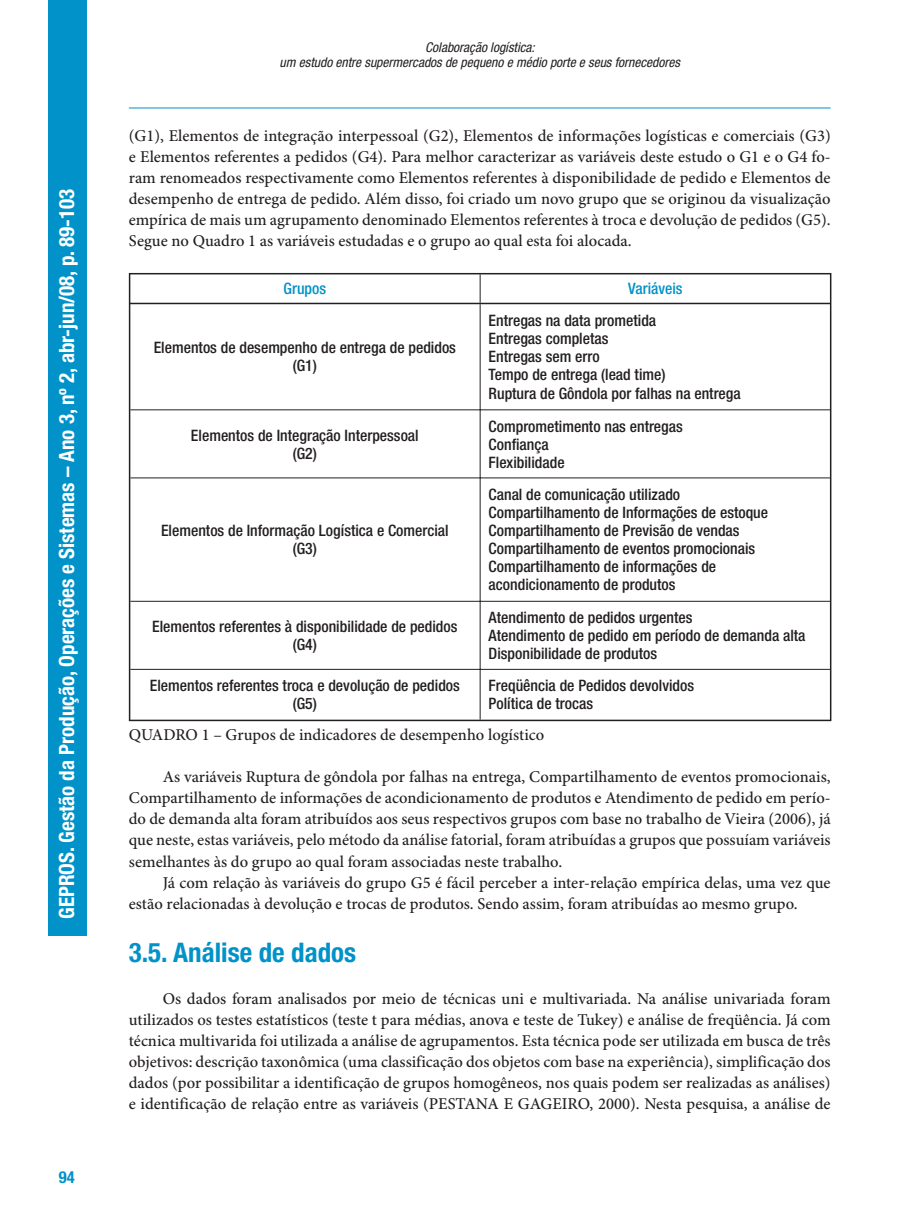
<style>
.page{position:relative;width:917px;height:1215px;background:#fff}
.page>*{position:absolute;margin:0;border:0;box-sizing:border-box;transform-origin:0 0}
.t1{font:700 condensed 27px "Helvetica Neue LT Std";color:#0092c8}
.t2{font:700 condensed 21px "Helvetica Neue LT Std";color:#fff}
.t3{font:500 16.5px/21px "Minion Pro";color:#231f20;text-align:justify}
.t4{font:700 condensed 16.5px "Helvetica Neue LT Std";color:#0092c8}
.t5{font:500 condensed 15.75px/18px "Helvetica Neue LT Std";color:#231f20;text-align:center}
.t6{font:500 condensed 15.75px "Helvetica Neue LT Std";color:#0092c8}
.t7{font:italic condensed 13.5px/15px "Helvetica Neue LT Std";color:#231f20;text-align:center}
</style>
<div class="page">
<div style="left:48px;top:0;width:38px;height:935px;background:#0092c8"></div>
<hr style="left:129px;top:108px;width:701px;height:1px;background:#0092c8">
<svg style="left:480px;top:274px;width:1px;height:29px"></svg>
<hr style="left:480px;top:304px;width:1px;height:105px;background:#231f20">
<hr style="left:130px;top:409px;width:700px;height:1px;background:#231f20">
<hr style="left:480px;top:410px;width:1px;height:67px;background:#231f20">
<hr style="left:130px;top:477px;width:700px;height:1px;background:#231f20">
<hr style="left:480px;top:478px;width:1px;height:123px;background:#231f20">
<hr style="left:130px;top:601px;width:700px;height:1px;background:#231f20">
<hr style="left:480px;top:601px;width:1px;height:68px;background:#231f20">
<hr style="left:130px;top:669px;width:700px;height:1px;background:#231f20">
<hr style="left:480px;top:669px;width:1px;height:50px;background:#231f20">
<hr style="left:129px;top:304px;width:1px;height:106px;background:#231f20">
<hr style="left:830px;top:304px;width:1px;height:106px;background:#231f20">
<hr style="left:129px;top:410px;width:1px;height:68px;background:#231f20">
<hr style="left:830px;top:410px;width:1px;height:68px;background:#231f20">
<hr style="left:129px;top:478px;width:1px;height:123px;background:#231f20">
<hr style="left:830px;top:478px;width:1px;height:123px;background:#231f20">
<hr style="left:129px;top:601px;width:1px;height:68px;background:#231f20">
<hr style="left:830px;top:601px;width:1px;height:68px;background:#231f20">
<hr style="left:129px;top:669px;width:1px;height:50px;background:#231f20">
<hr style="left:830px;top:669px;width:1px;height:50px;background:#231f20">
<hr style="left:129px;top:719px;width:702px;height:2px;background:#231f20">
<hr style="left:129px;top:273px;width:351px;height:1px;background:#231f20">
<svg style="left:129px;top:274px;width:1px;height:29px"></svg>
<hr style="left:480px;top:273px;width:351px;height:1px;background:#231f20">
<svg style="left:830px;top:274px;width:1px;height:29px"></svg>
<hr style="left:129px;top:303px;width:702px;height:1px;background:#231f20">
<p class="t2" style="left:59px;top:918px;width:731px;rotate:-90deg">GEPROS. Gestão da Produção, Operações e Sistemas – Ano 3, nº 2, abr-jun/08, p. 89-103</p>
<p class="t4" style="left:59px;top:1170px;width:17px">94</p>
<p class="t7" style="left:280px;top:41px;width:402px">Colaboração logística:<br>um estudo entre supermercados de pequeno e médio porte e seus fornecedores</p>
<p class="t3" style="left:129px;top:126px;width:703px">(G1), Elementos de integração interpessoal (G2), Elementos de informações logísticas e comerciais (G3) e Elementos referentes a pedidos (G4). Para melhor caracterizar as variáveis deste estudo o G1 e o G4 fo&shy;ram renomeados respectivamente como Elementos referentes à disponibilidade de pedido e Elementos de desempenho de entrega de pedido. Além disso, foi criado um novo grupo que se originou da visualização empírica de mais um agrupamento denominado Elementos referentes à troca e devolução de pedidos (G5).<br>Segue no Quadro 1 as variáveis estudadas e o grupo ao qual esta foi alocada.</p>
<p class="t6" style="left:283px;top:283px;width:44px">Grupos</p>
<p class="t6" style="left:628px;top:283px;width:56px">Variáveis</p>
<p class="t5" style="left:154px;top:340px;width:304px">Elementos de desempenho de entrega de pedidos (G1)</p>
<p class="t5" style="left:488px;top:313px;width:253px;text-align:left">Entregas na data prometida<br>Entregas completas<br>Entregas sem erro<br>Tempo de entrega (lead time)<br>Ruptura de Gôndola por falhas na entrega</p>
<p class="t5" style="left:191px;top:427px;width:229px">Elementos de Integração Interpessoal (G2)</p>
<p class="t5" style="left:488px;top:418px;width:196px;text-align:left">Comprometimento nas entregas<br>Confiança<br>Flexibilidade</p>
<p class="t5" style="left:161px;top:523px;width:289px">Elementos de Informação Logística e Comercial (G3)</p>
<p class="t5" style="left:488px;top:487px;width:281px;text-align:left">Canal de comunicação utilizado Compartilhamento de Informações de estoque Compartilhamento de Previsão de vendas Compartilhamento de eventos promocionais Compartilhamento de informações de acondicionamento de produtos</p>
<p class="t5" style="left:152px;top:619px;width:307px">Elementos referentes à disponibilidade de pedidos (G4)</p>
<p class="t5" style="left:488px;top:610px;width:318px;text-align:left">Atendimento de pedidos urgentes<br>Atendimento de pedido em período de demanda alta<br>Disponibilidade de produtos</p>
<p class="t5" style="left:150px;top:678px;width:312px">Elementos referentes troca e devolução de pedidos (G5)</p>
<p class="t5" style="left:488px;top:678px;width:207px;text-align:left">Freqüência de Pedidos devolvidos<br>Política de trocas</p>
<p class="t3" style="left:129px;top:726px;width:417px">QUADRO 1 – Grupos de indicadores de desempenho logístico</p>
<p class="t3" style="left:163px;top:768px;width:669px">As variáveis Ruptura de gôndola por falhas na entrega, Compartilhamento de eventos promocionais,</p>
<p class="t3" style="left:129px;top:789px;width:703px">Compartilhamento de informações de acondicionamento de produtos e Atendimento de pedido em perío-</p>
<p class="t3" style="left:129px;top:810px;width:703px">do de demanda alta foram atribuídos aos seus respectivos grupos com base no trabalho de Vieira (2006), já</p>
<p class="t3" style="left:129px;top:831px;width:703px">que neste, estas variáveis, pelo método da análise fatorial, foram atribuídas a grupos que possuíam variáveis</p>
<p class="t3" style="left:129px;top:852px;width:435px">semelhantes às do grupo ao qual foram associadas neste trabalho.</p>
<p class="t3" style="left:163px;top:873px;width:669px">Já com relação às variáveis do grupo G5 é fácil perceber a inter-relação empírica delas, uma vez que</p>
<p class="t3" style="left:129px;top:894px;width:670px">estão relacionadas à devolução e trocas de produtos. Sendo assim, foram atribuídas ao mesmo grupo.</p>
<p class="t1" style="left:129px;top:942px;width:229px">3.5. Análise de dados</p>
<p class="t3" style="left:129px;top:989px;width:703px;text-indent:34px">Os dados foram analisados por meio de técnicas uni e multivariada. Na análise univariada foram utilizados os testes estatísticos (teste t para médias, anova e teste de Tukey) e análise de freqüência. Já com técnica multivarida foi utilizada a análise de agrupamentos. Esta técnica pode ser utilizada em busca de três objetivos: descrição taxonômica (uma classificação dos objetos com base na experiência), simplificação dos dados (por possibilitar a identificação de grupos homogêneos, nos quais podem ser realizadas as análises) e identificação de relação entre as variáveis (PESTANA E GAGEIRO, 2000). Nesta pesquisa, a análise de</p>
</div>
